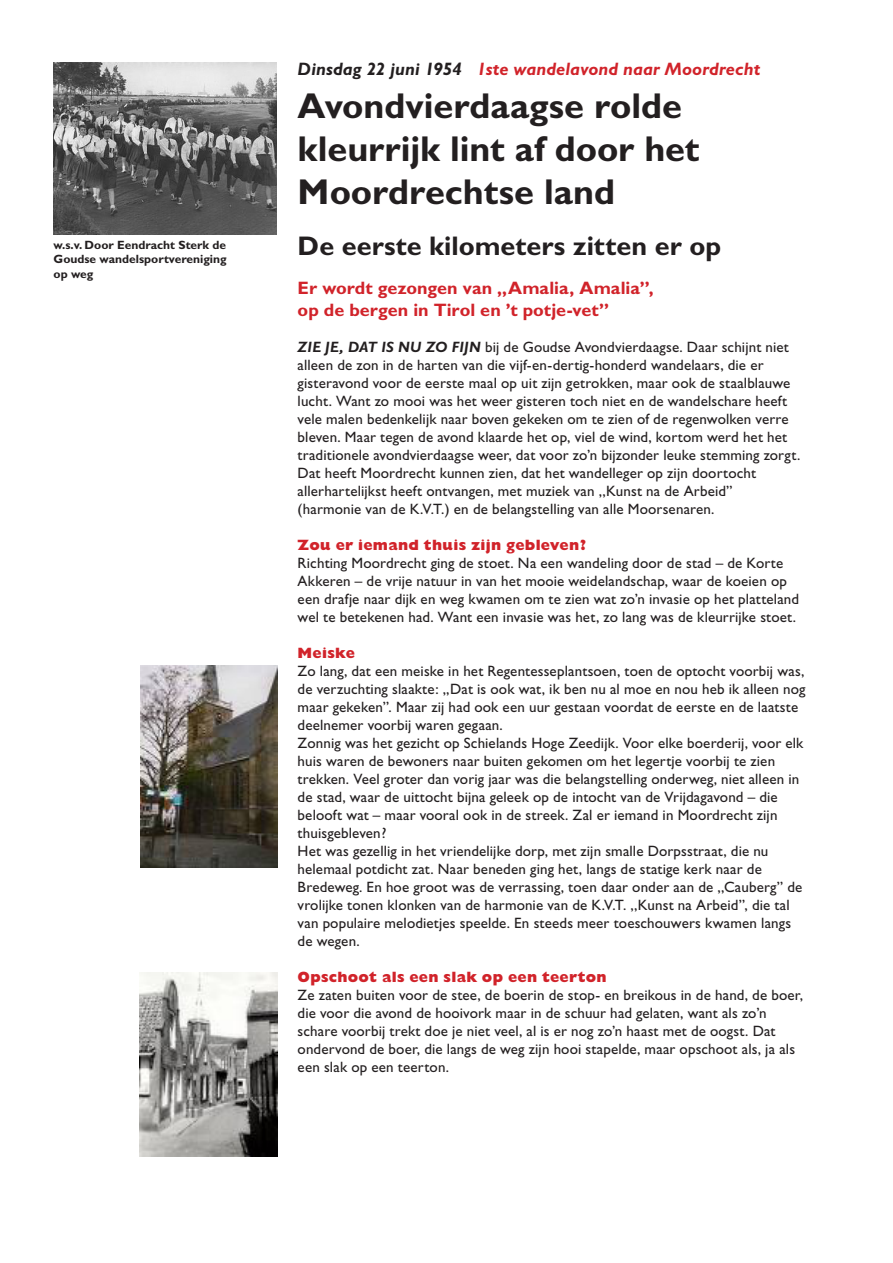
<style>
.page{position:relative;width:893px;height:1263px;background:#fff}
.page>*{position:absolute;margin:0;border:0;box-sizing:border-box;transform-origin:0 0}
.t1{font:700 36px/43.2px "Gill Sans";color:#231f20}
.t2{font:700 27px "Gill Sans";color:#231f20}
.t3{font:700 18px "Gill Sans";color:#d1232a}
.t4{font:italic 700 18px "Gill Sans";letter-spacing:.005em;color:#d1232a}
.t5{font:15px/18px "Gill Sans";letter-spacing:.01em;color:#231f20}
.t6{font:800 15px "Gill Sans";letter-spacing:.015em;color:#d1232a}
.t7{font:700 12px/14.4px "Gill Sans";color:#231f20}
.s1{color:#231f20}
.s2{font-weight:700;font-style:italic}
</style>
<div class="page">
<img style="left:54px;top:62px;width:223px;height:173px">
<img style="left:141px;top:665px;width:136px;height:203px">
<img style="left:139px;top:972px;width:138px;height:185px">
<p class="t7" style="left:54px;top:238px;width:175px">w.s.v. Door Eendracht Sterk de<br>Goudse wandelsportvereniging</p>
<p class="t7" style="left:54px;top:266px;width:41px">op weg</p>
<p class="t4" style="left:298px;top:58px;width:464px"><span class="s1">Dinsdag 22 juni 1954</span> 1ste wandelavond naar Moordrecht</p>
<p class="t1" style="left:298px;top:84px;width:403px">Avondvierdaagse rolde kleurrijk lint af door het<br>Moordrechtse land</p>
<p class="t2" style="left:298px;top:230px;width:425px">De eerste kilometers zitten er op</p>
<p class="t3" style="left:298px;top:278px;width:358px">Er wordt gezongen van ,,Amalia, Amalia”,</p>
<p class="t3" style="left:298px;top:299px;width:313px">op de bergen in Tirol en ’t potje-vet”</p>
<p class="t5" style="left:298px;top:338px;width:504px"><span class="s2">ZIE JE, DAT IS NU ZO FIJN</span> bij de Goudse Avondvierdaagse. Daar schijnt niet alleen de zon in de harten van die vijf-en-dertig-honderd wandelaars, die er gisteravond voor de eerste maal op uit zijn getrokken, maar ook de staalblauwe lucht. Want zo mooi was het weer gisteren toch niet en de wandelschare heeft vele malen bedenkelijk naar boven gekeken om te zien of de regenwolken verre bleven. Maar tegen de avond klaarde het op, viel de wind, kortom werd het het traditionele avondvierdaagse weer, dat voor zo’n bijzonder leuke stemming zorgt.<br>Dat heeft Moordrecht kunnen zien, dat het wandelleger op zijn doortocht allerhartelijkst heeft ontvangen, met muziek van ,,Kunst na de Arbeid”</p>
<p class="t5" style="left:298px;top:500px;width:418px">(harmonie van de K.V.T.) en de belangstelling van alle Moorsenaren.</p>
<p class="t6" style="left:298px;top:536px;width:290px">Zou er iemand thuis zijn gebleven?</p>
<p class="t5" style="left:298px;top:554px;width:503px">Richting Moordrecht ging de stoet. Na een wandeling door de stad – de Korte Akkeren – de vrije natuur in van het mooie weidelandschap, waar de koeien op een drafje naar dijk en weg kwamen om te zien wat zo’n invasie op het platteland wel te betekenen had. Want een invasie was het, zo lang was de kleurrijke stoet.</p>
<p class="t6" style="left:298px;top:644px;width:59px">Meiske</p>
<p class="t5" style="left:298px;top:662px;width:509px">Zo lang, dat een meiske in het Regentesseplantsoen, toen de optocht voorbij was, de verzuchting slaakte: ,,Dat is ook wat, ik ben nu al moe en nou heb ik alleen nog maar gekeken”. Maar zij had ook een uur gestaan voordat de eerste en de laatste deelnemer voorbij waren gegaan.</p>
<p class="t5" style="left:298px;top:734px;width:507px">Zonnig was het gezicht op Schielands Hoge Zeedijk. Voor elke boerderij, voor elk huis waren de bewoners naar buiten gekomen om het legertje voorbij te zien trekken. Veel groter dan vorig jaar was die belangstelling onderweg, niet alleen in de stad, waar de uittocht bijna geleek op de intocht van de Vrijdagavond – die belooft wat – maar vooral ook in de streek. Zal er iemand in Moordrecht zijn thuisgebleven?</p>
<p class="t5" style="left:298px;top:842px;width:506px">Het was gezellig in het vriendelijke dorp, met zijn smalle Dorpsstraat, die nu helemaal potdicht zat. Naar beneden ging het, langs de statige kerk naar de Bredeweg. En hoe groot was de verrassing, toen daar onder aan de ,,Cauberg” de vrolijke tonen klonken van de harmonie van de K.V.T. ,,Kunst na Arbeid”, die tal van populaire melodietjes speelde. En steeds meer toeschouwers kwamen langs de wegen.</p>
<p class="t6" style="left:298px;top:968px;width:311px">Opschoot als een slak op een teerton</p>
<p class="t5" style="left:298px;top:986px;width:507px">Ze zaten buiten voor de stee, de boerin de stop- en breikous in de hand, de boer, die voor die avond de hooivork maar in de schuur had gelaten, want als zo’n schare voorbij trekt doe je niet veel, al is er nog zo’n haast met de oogst. Dat ondervond de boer, die langs de weg zijn hooi stapelde, maar opschoot als, ja als een slak op een teerton.</p>
</div>
